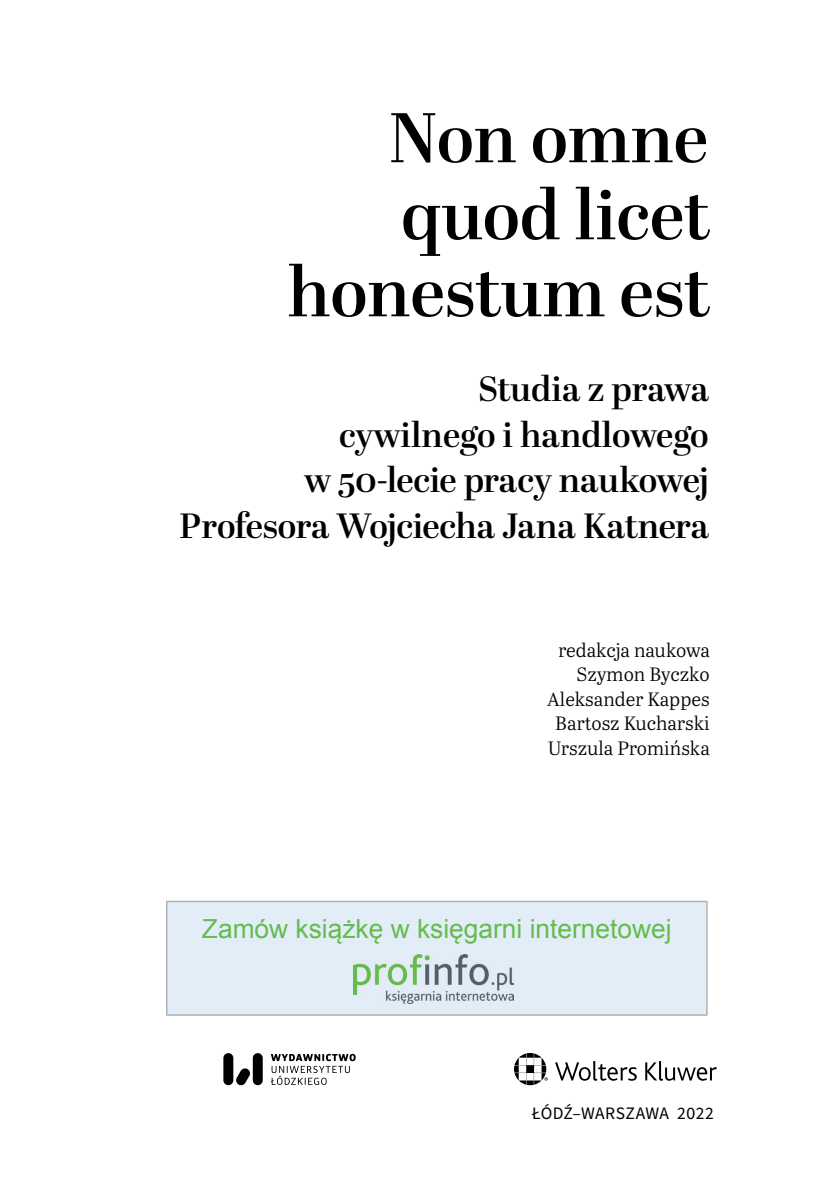
<style>
.page{position:relative;width:834px;height:1191px;background:#fff}
.page>*{position:absolute;margin:0;border:0;box-sizing:border-box;transform-origin:0 0}
.t1{font:600 70px/77px "Abril Display";color:#000;text-align:right}
.t2{font:600 35px/45.5px "Abril Display";letter-spacing:-.005em;color:#000;text-align:right}
.t3{font:26.25px "Arial";color:#65bc4e}
.t4{font:19.25px/24.5px "Abril Text Lt";color:#000;text-align:right}
.t5{font:17.5px "Source Sans Pro";letter-spacing:.015em;color:#000}
</style>
<div class="page">
<svg style="left:271px;top:1053px;width:84px;height:32px"></svg>
<div style="left:223px;top:1053px;width:10px;height:32px;background:#000;border-radius:5px"></div>
<div style="left:253px;top:1053px;width:10px;height:32px;background:#000;border-radius:5px"></div>
<svg style="left:236px;top:1068px;width:14px;height:17px"></svg>
<svg style="left:514px;top:1053px;width:202px;height:32px"></svg>
<div style="left:166px;top:900px;width:541px;height:115px;background:#e3edf7"></div>
<div style="left:175px;top:918px;width:523px;height:34px;background:#e3edf7"></div>
<div style="left:353px;top:954px;width:167px;height:51px;background:#e3edf7"></div>
<img style="left:353px;top:954px;width:160px;height:49px">
<h1 class="t1" style="left:287px;top:103px;width:425px">Non omne quod licet honestum est</h1>
<p class="t2" style="left:179px;top:368px;width:531px">Studia z prawa<br>cywilnego i handlowego<br>w 50-lecie pracy naukowej<br>Profesora Wojciecha Jana Katnera</p>
<p class="t4" style="left:547px;top:637px;width:164px">redakcja naukowa<br>Szymon Byczko<br>Aleksander Kappes<br>Bartosz Kucharski<br>Urszula Promińska</p>
<p class="t3" style="left:202px;top:911px;width:471px">Zamów książkę w księgarni internetowej</p>
<p class="t5" style="left:532px;top:1101px;width:183px">ŁÓDŹ–WARSZAWA 2022</p>
</div>
